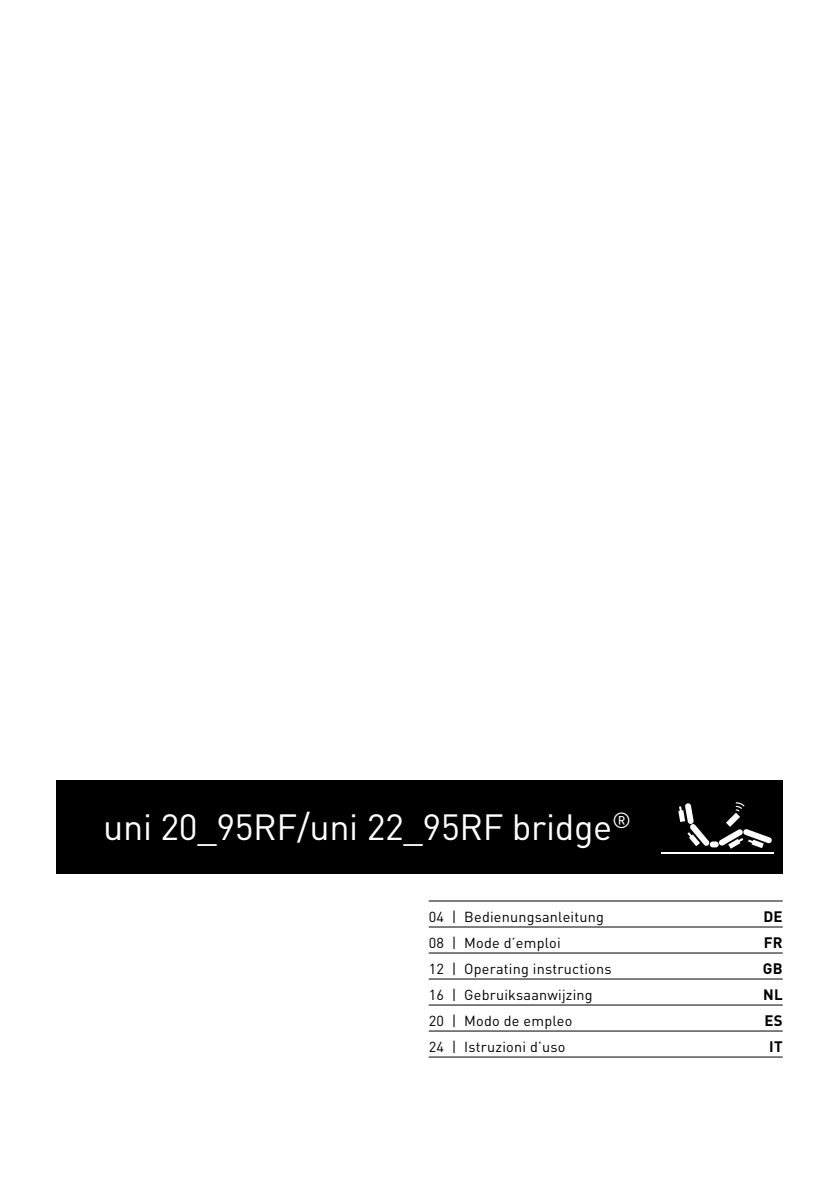
<style>
.page{position:relative;width:840px;height:1191px;background:#fff}
.page>*{position:absolute;margin:0;border:0;box-sizing:border-box;transform-origin:0 0}
.t1{font:36px "DIN";letter-spacing:-.01em;color:#fff}
.t2{font:700 15px "DIN";letter-spacing:.015em;color:#000}
.t3{font:14.4px "DIN";letter-spacing:.015em;color:#000}
</style>
<div class="page">
<div style="left:57px;top:780px;width:725px;height:93px;background:#000"></div>
<hr style="left:660px;top:852px;width:113px;height:1px;background:#fff">
<div style="left:709px;top:841px;width:9px;height:6px;background:#fff;border-radius:3px"></div>
<svg style="left:678px;top:803px;width:31px;height:43px"></svg>
<svg style="left:718px;top:802px;width:53px;height:46px"></svg>
<hr style="left:428px;top:900px;width:354px;height:1px;background:#000">
<hr style="left:428px;top:926px;width:354px;height:1px;background:#000">
<hr style="left:428px;top:952px;width:354px;height:1px;background:#000">
<hr style="left:428px;top:978px;width:354px;height:1px;background:#000">
<hr style="left:428px;top:1004px;width:354px;height:1px;background:#000">
<hr style="left:428px;top:1030px;width:354px;height:1px;background:#000">
<hr style="left:428px;top:1056px;width:354px;height:1px;background:#000">
<h1 class="t1" style="left:103px;top:804px;width:529px">uni 20_95RF/uni 22_95RF bridge<sup>®</sup></h1>
<p class="t3" style="left:428px;top:907px;width:177px">04 | Bedienungsanleitung</p>
<p class="t2" style="left:763px;top:906px;width:21px">DE</p>
<p class="t3" style="left:428px;top:933px;width:133px">08 | Mode d’emploi</p>
<p class="t2" style="left:763px;top:932px;width:20px">FR</p>
<p class="t3" style="left:428px;top:959px;width:184px">12 | Operating instructions</p>
<p class="t2" style="left:762px;top:958px;width:21px">GB</p>
<p class="t3" style="left:428px;top:985px;width:165px">16 | Gebruiksaanwijzing</p>
<p class="t2" style="left:762px;top:984px;width:21px">NL</p>
<p class="t3" style="left:428px;top:1011px;width:145px">20 | Modo de empleo</p>
<p class="t2" style="left:764px;top:1010px;width:20px">ES</p>
<p class="t3" style="left:428px;top:1037px;width:138px">24 | Istruzioni d’uso</p>
<p class="t2" style="left:768px;top:1036px;width:15px">IT</p>
</div>
